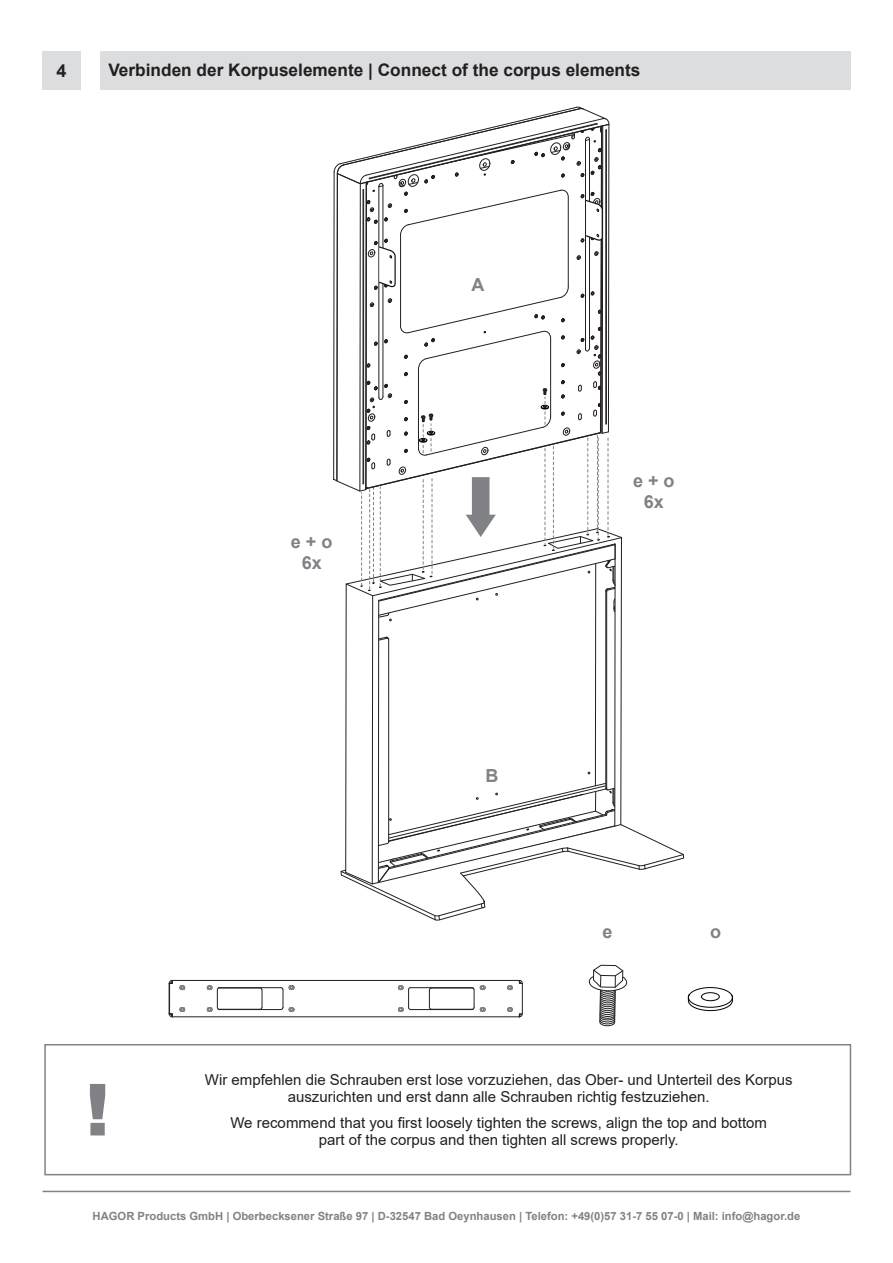
<style>
.page{position:relative;width:893px;height:1263px;background:#fff}
.page>*{position:absolute;margin:0;border:0;box-sizing:border-box;transform-origin:0 0}
.t1{font:900 72px "Arial";color:#808285}
.t2{font:700 18px/21.6px "Arial";color:#808285;text-align:center}
.t3{font:700 18px "Arial";color:#231f20}
.t4{font:700 17.25px "Arial";color:#231f20}
.t5{font:15px/16.8px "Arial";color:#231f20;text-align:center}
.t6{font:700 11.25px "Arial";color:#808285}
</style>
<div class="page">
<svg style="left:169px;top:980px;width:354px;height:37px"></svg>
<div style="left:519px;top:983px;width:4px;height:31px;border:1px solid #231f20"></div>
<svg style="left:589px;top:965px;width:38px;height:61px"></svg>
<div style="left:688px;top:987px;width:45px;height:20px;border:1px solid #000001;border-radius:50%"></div>
<svg style="left:688px;top:993px;width:45px;height:18px"></svg>
<div style="left:701px;top:992px;width:19px;height:9px;border:1px solid #000001;border-radius:50%"></div>
<svg style="left:333px;top:106px;width:351px;height:815px"></svg>
<hr style="left:43px;top:1191px;width:807px;height:1px;background:#808285">
<div style="left:43px;top:51px;width:38px;height:38px;background:#dcdddf"></div>
<div style="left:100px;top:51px;width:750px;height:38px;background:#dcdddf"></div>
<div style="left:44px;top:1044px;width:807px;height:131px;border:2px solid #808285"></div>
<p class="t3" style="left:57px;top:58px;width:12px">4</p>
<p class="t4" style="left:108px;top:58px;width:534px">Verbinden der Korpuselemente | Connect of the corpus elements</p>
<p class="t2" style="left:291px;top:531px;width:43px">e + o<br>6x</p>
<p class="t2" style="left:471px;top:274px;width:14px">A</p>
<p class="t2" style="left:633px;top:470px;width:43px">e + o<br>6x</p>
<h1 class="t1" style="left:86px;top:1057px;width:25px">!</h1>
<p class="t2" style="left:486px;top:765px;width:14px">B</p>
<p class="t2" style="left:602px;top:921px;width:12px">e</p>
<p class="t2" style="left:710px;top:921px;width:12px">o</p>
<p class="t5" style="left:205px;top:1071px;width:589px">Wir empfehlen die Schrauben erst lose vorzuziehen, das Ober- und Unterteil des Korpus auszurichten und erst dann alle Schrauben richtig festzuziehen.</p>
<p class="t5" style="left:230px;top:1114px;width:538px">We recommend that you first loosely tighten the screws, align the top and bottom</p>
<p class="t5" style="left:319px;top:1131px;width:361px">part of the corpus and then tighten all screws properly.</p>
<p class="t6" style="left:93px;top:1208px;width:709px">HAGOR Products GmbH | Oberbecksener Straße 97 | D-32547 Bad Oeynhausen | Telefon: +49(0)57 31-7 55 07-0 | Mail: info@hagor.de</p>
</div>
